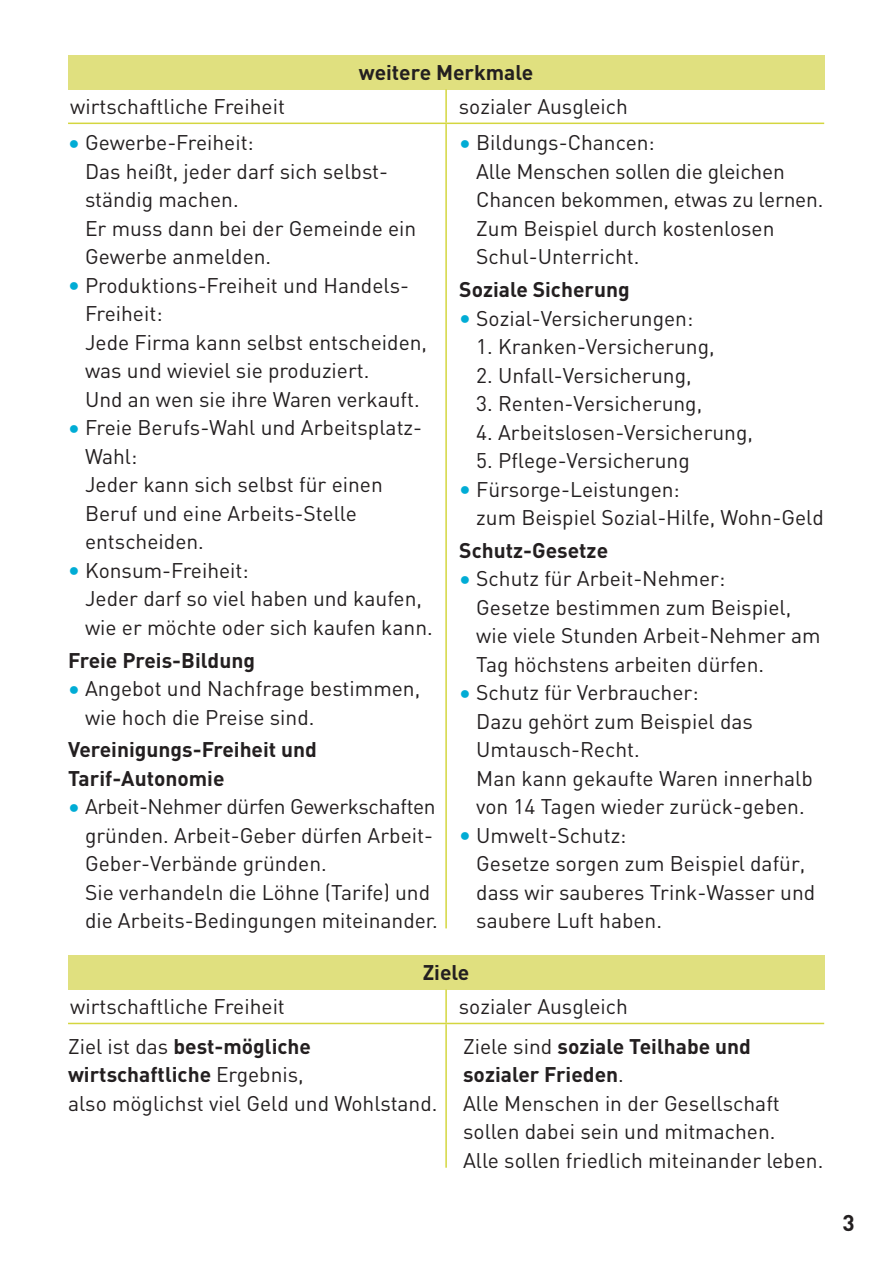
<style>
.page{position:relative;width:893px;height:1263px;background:#fff}
.page>*{position:absolute;margin:0;border:0;box-sizing:border-box;transform-origin:0 0}
.t1{font:700 22.5px "DIN";color:#231f20}
.t2{font:21px/28.5px "DIN";color:#231f20}
.t3{font:700 21px/28.5px "DIN";color:#231f20}
.s1{font-weight:700;font-size:24px;color:#00acd5}
.s2{font-weight:700}
</style>
<div class="page">
<div style="left:68px;top:55px;width:756px;height:34px;background:#e0e07f"></div>
<hr style="left:445px;top:89px;width:2px;height:34px;background:#d4d63f">
<hr style="left:68px;top:123px;width:378px;height:1px;background:#d4d63f">
<hr style="left:446px;top:123px;width:378px;height:1px;background:#d4d63f">
<hr style="left:445px;top:124px;width:2px;height:804px;background:#d4d63f">
<div style="left:68px;top:955px;width:756px;height:34px;background:#e0e07f"></div>
<hr style="left:445px;top:989px;width:2px;height:34px;background:#d4d63f">
<hr style="left:68px;top:1023px;width:378px;height:1px;background:#d4d63f">
<hr style="left:446px;top:1023px;width:378px;height:1px;background:#d4d63f">
<hr style="left:445px;top:1024px;width:2px;height:144px;background:#d4d63f">
<p class="t3" style="left:359px;top:57px;width:176px">weitere Merkmale</p>
<p class="t2" style="left:70px;top:92px;width:216px">wirtschaftliche Freiheit</p>
<p class="t2" style="left:459px;top:92px;width:171px">sozialer Ausgleich</p>
<p class="t2" style="left:85px;top:128px;width:333px;text-indent:-17px"><span class="s1">•</span> Gewerbe-Freiheit:<br>Das heißt, jeder darf sich selbst&shy;ständig machen.<br>Er muss dann bei der Gemeinde ein<br>Gewerbe anmelden.</p>
<p class="t2" style="left:85px;top:271px;width:344px;text-indent:-17px"><span class="s1">•</span> Produktions-Freiheit und Handels-<br>Freiheit:<br>Jede Firma kann selbst entscheiden, was und wieviel sie produziert.<br>Und an wen sie ihre Waren verkauft.</p>
<p class="t2" style="left:85px;top:413px;width:339px;text-indent:-17px"><span class="s1">•</span> Freie Berufs-Wahl und Arbeitsplatz-<br>Wahl:<br>Jeder kann sich selbst für einen<br>Beruf und eine Arbeits-Stelle entscheiden.</p>
<p class="t2" style="left:85px;top:556px;width:349px;text-indent:-17px"><span class="s1">•</span> Konsum-Freiheit:<br>Jeder darf so viel haben und kaufen, wie er möchte oder sich kaufen kann.</p>
<p class="t2" style="left:459px;top:128px;width:197px"><span class="s1">•</span> Bildungs-Chancen:</p>
<p class="t2" style="left:476px;top:157px;width:349px">Alle Menschen sollen die gleichen<br>Chancen bekommen, etwas zu lernen.<br>Zum Beispiel durch kostenlosen<br>Schul-Unterricht.</p>
<p class="t3" style="left:459px;top:274px;width:172px">Soziale Sicherung</p>
<p class="t2" style="left:459px;top:303px;width:236px"><span class="s1">•</span> Sozial-Versicherungen:</p>
<p class="t2" style="left:476px;top:332px;width:240px">1. Kranken-Versicherung,</p>
<p class="t2" style="left:476px;top:360px;width:217px">2. Unfall-Versicherung,</p>
<p class="t2" style="left:476px;top:389px;width:227px">3. Renten-Versicherung,</p>
<p class="t2" style="left:476px;top:417px;width:278px">4. Arbeitslosen-Versicherung,</p>
<p class="t2" style="left:476px;top:446px;width:215px">5. Pflege-Versicherung</p>
<p class="t2" style="left:476px;top:474px;width:349px;text-indent:-17px"><span class="s1">•</span> Fürsorge-Leistungen:<br>zum Beispiel Sozial-Hilfe, Wohn-Geld</p>
<p class="t3" style="left:459px;top:535px;width:150px">Schutz-Gesetze</p>
<p class="t2" style="left:459px;top:564px;width:268px"><span class="s1">•</span> Schutz für Arbeit-Nehmer:</p>
<p class="t2" style="left:476px;top:593px;width:346px">Gesetze bestimmen zum Beispiel, wie viele Stunden Arbeit-Nehmer am<br>Tag höchstens arbeiten dürfen.</p>
<p class="t2" style="left:459px;top:678px;width:241px"><span class="s1">•</span> Schutz für Verbraucher:</p>
<p class="t2" style="left:476px;top:707px;width:338px">Dazu gehört zum Beispiel das<br>Umtausch-Recht.<br>Man kann gekaufte Waren innerhalb von 14 Tagen wieder zurück-geben.</p>
<p class="t2" style="left:459px;top:821px;width:169px"><span class="s1">•</span> Umwelt-Schutz:</p>
<p class="t2" style="left:476px;top:849px;width:340px">Gesetze sorgen zum Beispiel dafür, dass wir sauberes Trink-Wasser und saubere Luft haben.</p>
<p class="t3" style="left:423px;top:957px;width:48px">Ziele</p>
<p class="t3" style="left:68px;top:645px;width:189px">Freie Preis-Bildung</p>
<p class="t2" style="left:85px;top:674px;width:337px;text-indent:-17px"><span class="s1">•</span> Angebot und Nachfrage bestimmen, wie hoch die Preise sind.</p>
<p class="t3" style="left:68px;top:735px;width:250px">Vereinigungs-Freiheit und<br>Tarif-Autonomie</p>
<p class="t2" style="left:85px;top:792px;width:354px;text-indent:-17px"><span class="s1">•</span> Arbeit-Nehmer dürfen Gewerkschaften gründen. Arbeit-Geber dürfen Arbeit-Geber-Verbände gründen.<br>Sie verhandeln die Löhne (Tarife) und die Arbeits-Bedingungen miteinander.</p>
<p class="t2" style="left:70px;top:992px;width:216px">wirtschaftliche Freiheit</p>
<p class="t2" style="left:459px;top:992px;width:171px">sozialer Ausgleich</p>
<p class="t2" style="left:68px;top:1031px;width:371px">Ziel ist das <span class="s2">best-mögliche wirtschaftliche</span> Ergebnis,<br>also möglichst viel Geld und Wohlstand.</p>
<p class="t2" style="left:463px;top:1031px;width:362px">Ziele sind <span class="s2">soziale Teilhabe und sozialer Frieden</span>.<br>Alle Menschen in der Gesellschaft sollen dabei sein und mitmachen.<br>Alle sollen friedlich miteinander leben.</p>
<p class="t1" style="left:842px;top:1208px;width:14px">3</p>
</div>
